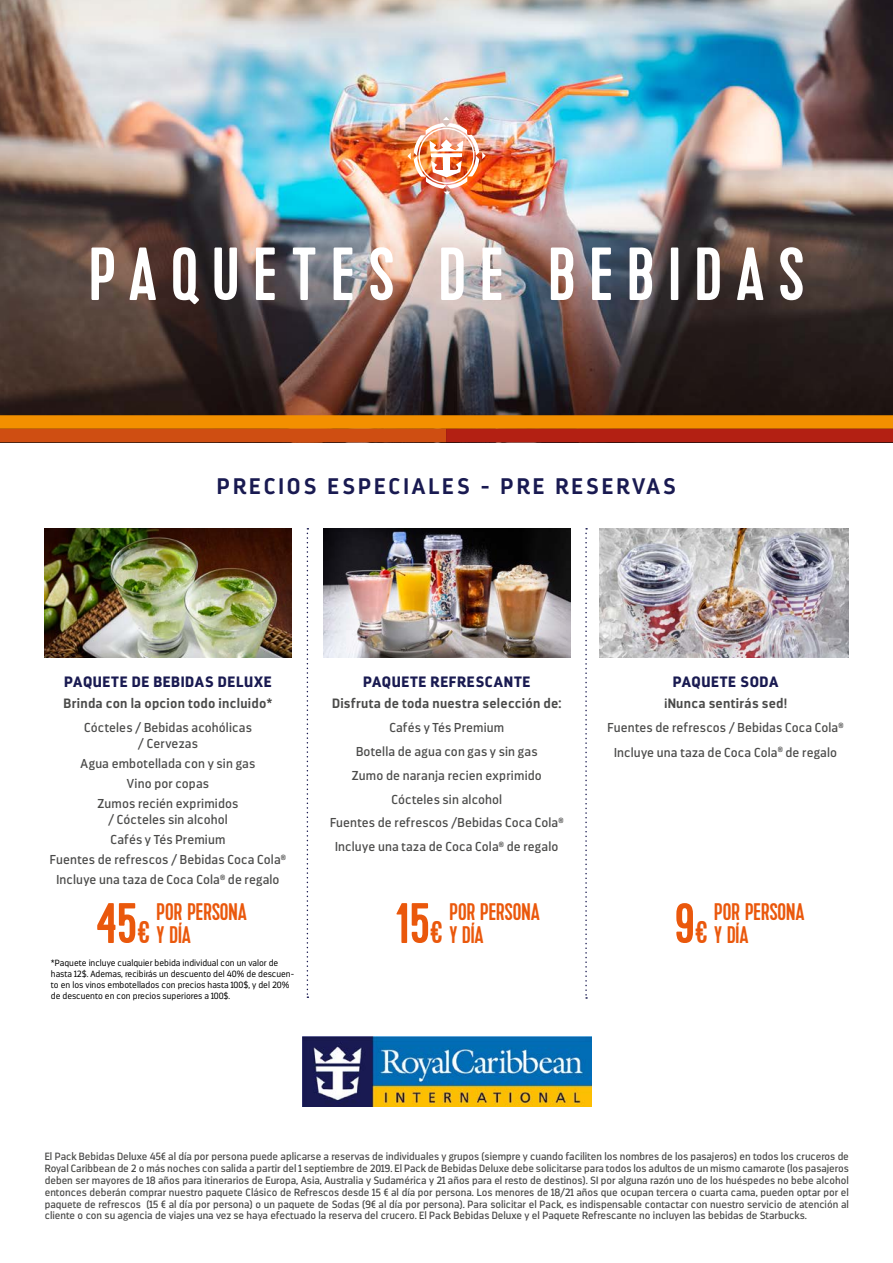
<style>
.page{position:relative;width:893px;height:1263px;background:#fff}
.page>*{position:absolute;margin:0;border:0;box-sizing:border-box;transform-origin:0 0}
.t1{font:75px "Kapra";letter-spacing:.19em;color:#fff}
.t2{font:57px "Kapra";color:#ea580c}
.t3{font:24px/23.4px "Kapra";color:#ea580c}
.t4{font:700 22.5px "Darwin";letter-spacing:.13em;color:#191a51}
.t5{font:900 15px "Darwin";letter-spacing:.04em;color:#191a51}
.t6{font:700 13.5px "Darwin";letter-spacing:.02em;color:#4a4a49}
.t7{font:12.9px/20px "Darwin";letter-spacing:.01em;color:#4a4a49;text-align:center}
.t8{font:10.5px/12px "Darwin";color:#4a4a49;text-align:justify}
.t9{font:300 9px/10.8px "Darwin";color:#000}
.s1{font-size:31.5px}
</style>
<div class="page">
<img style="left:600px;top:528px;width:249px;height:129px">
<img style="left:0;top:0;width:893px;height:415px">
<img style="left:303px;top:1036px;width:288px;height:71px">
<div style="left:0;top:415px;width:893px;height:14px;background:#f39000"></div>
<div style="left:0;top:429px;width:446px;height:13px;background:#cf4e12"></div>
<div style="left:446px;top:429px;width:447px;height:13px;background:#b32013"></div>
<img style="left:407px;top:117px;width:79px;height:78px">
<img style="left:45px;top:528px;width:246px;height:129px">
<img style="left:324px;top:528px;width:246px;height:129px">
<svg style="left:307px;top:528px;width:1px;height:470px"></svg>
<svg style="left:585px;top:528px;width:2px;height:471px"></svg>
<h1 class="t1" style="left:89px;top:231px;width:716px">PAQUETES DE BEBIDAS</h1>
<h3 class="t4" style="left:217px;top:472px;width:461px">PRECIOS ESPECIALES - PRE RESERVAS</h3>
<h3 class="t5" style="left:64px;top:673px;width:209px">PAQUETE DE BEBIDAS DELUXE</h3>
<p class="t6" style="left:64px;top:695px;width:210px">Brinda con la opcion todo incluido*</p>
<p class="t7" style="left:84px;top:720px;width:169px;line-height:15.8px">Cócteles / Bebidas acohólicas / Cervezas</p>
<p class="t7" style="left:81px;top:754px;width:176px">Agua embotellada con y sin gas<br>Vino por copas<br>Zumos recién exprimidos</p>
<p class="t7" style="left:50px;top:809px;width:237px">/ Cócteles sin alcohol<br>Cafés y Tés Premium<br>Fuentes de refrescos / Bebidas Coca Cola<sup>®<br></sup>Incluye una taza de Coca Cola<sup>®</sup> de regalo</p>
<h2 class="t2" style="left:97px;top:890px;width:55px">45<span class="s1">€</span></h2>
<h3 class="t3" style="left:157px;top:900px;width:92px">POR PERSONA<br>Y DÍA</h3>
<p class="t9" style="left:51px;top:958px;width:245px">*Paquete incluye cualquier bebida individual con un valor de hasta 12$. Ademas, recibirás un descuento del 40% de descuen&shy;to en los vinos embotellados con precios hasta 100$, y del 20% de descuento en con precios superiores a 100$.</p>
<h3 class="t5" style="left:363px;top:673px;width:169px">PAQUETE REFRESCANTE</h3>
<p class="t6" style="left:332px;top:695px;width:231px">Disfruta de toda nuestra selección de:</p>
<p class="t7" style="left:330px;top:715px;width:235px;line-height:23.9px">Cafés y Tés Premium<br>Botella de agua con gas y sin gas<br>Zumo de naranja recien exprimido<br>Cócteles sin alcohol<br>Fuentes de refrescos /Bebidas Coca Cola<sup>®<br></sup>Incluye una taza de Coca Cola<sup>®</sup> de regalo</p>
<h2 class="t2" style="left:396px;top:890px;width:48px">15<span class="s1">€</span></h2>
<h3 class="t3" style="left:449px;top:900px;width:92px">POR PERSONA<br>Y DÍA</h3>
<h3 class="t5" style="left:673px;top:673px;width:107px">PAQUETE SODA</h3>
<p class="t6" style="left:664px;top:695px;width:125px">¡Nunca sentirás sed!</p>
<p class="t7" style="left:608px;top:716px;width:237px;line-height:24.3px">Fuentes de refrescos / Bebidas Coca Cola<sup>®<br></sup>Incluye una taza de Coca Cola<sup>®</sup> de regalo</p>
<h2 class="t2" style="left:675px;top:890px;width:34px">9<span class="s1">€</span></h2>
<h3 class="t3" style="left:714px;top:900px;width:92px">POR PERSONA<br>Y DÍA</h3>
<p class="t8" style="left:45px;top:1150px;width:806px">El Pack Bebidas Deluxe 45€ al día por persona puede aplicarse a reservas de individuales y grupos (siempre y cuando faciliten los nombres de los pasajeros) en todos los cruceros de Royal Caribbean de 2 o más noches con salida a partir del 1 septiembre de 2019. El Pack de Bebidas Deluxe debe solicitarse para todos los adultos de un mismo camarote (los pasajeros deben ser mayores de 18 años para itinerarios de Europa, Asia, Australia y Sudamérica y 21 años para el resto de destinos). SI por alguna razón uno de los huéspedes no bebe alcohol entonces deberán comprar nuestro paquete Clásico de Refrescos desde 15 € al día por persona. Los menores de 18/21 años que ocupan tercera o cuarta cama, pueden optar por el paquete de refrescos (15 € al día por persona) o un paquete de Sodas (9€ al día por persona). Para solicitar el Pack, es indispensable contactar con nuestro servicio de atención al cliente o con su agencia de viajes una vez se haya efectuado la reserva del crucero. El Pack Bebidas Deluxe y el Paquete Refrescante no incluyen las bebidas de Starbucks.</p>
</div>
